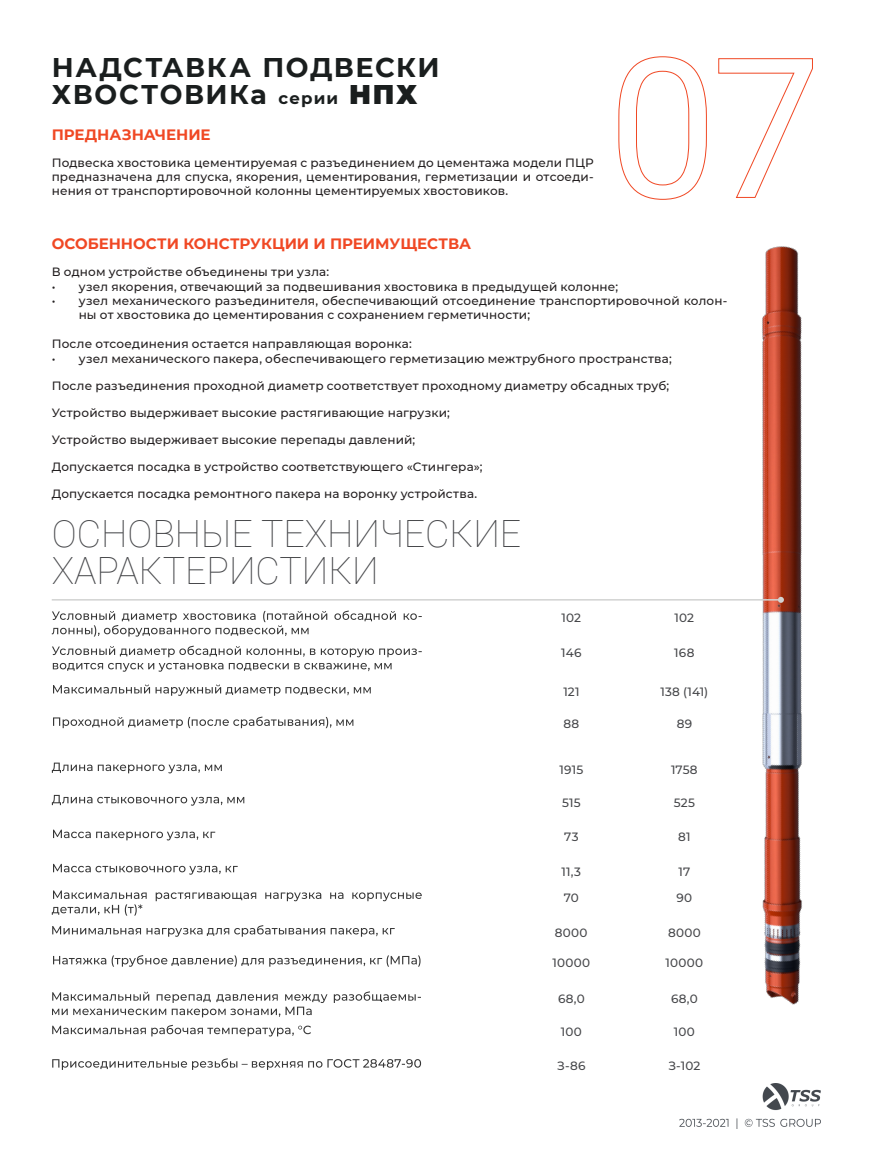
<style>
.page{position:relative;width:872px;height:1149px;background:#fff}
.page>*{position:absolute;margin:0;border:0;box-sizing:border-box;transform-origin:0 0}
.t1{font:100 37.5px "Roboto";color:#46474a}
.t2{font:700 27px "Montserrat";letter-spacing:.055em;color:#1a1e1e}
.t3{font:700 15px "Montserrat";letter-spacing:-.005em;color:#f04824}
.t4{font:500 12px/14.4px "Montserrat";letter-spacing:.015em;color:#231f20;text-align:justify}
.t5{font:500 12px "Montserrat";letter-spacing:.02em;color:#46474a}
.s1{font-size:16.5px}
.s2{font-weight:900}
</style>
<div class="page">
<svg style="left:618px;top:56px;width:89px;height:135px"></svg>
<svg style="left:718px;top:58px;width:95px;height:133px"></svg>
<img style="left:679px;top:1097px;width:142px;height:30px">
<img style="left:388px;top:191px;width:433px;height:906px">
<hr style="left:52px;top:599px;width:729px;height:1px;background:#d2d3d2">
<svg style="left:778px;top:596px;width:6px;height:6px"></svg>
<svg style="left:52px;top:610px;width:370px;height:26px"></svg>
<svg style="left:52px;top:645px;width:370px;height:26px"></svg>
<svg style="left:53px;top:684px;width:318px;height:11px"></svg>
<svg style="left:53px;top:716px;width:300px;height:12px"></svg>
<svg style="left:52px;top:762px;width:170px;height:11px"></svg>
<svg style="left:53px;top:829px;width:162px;height:11px"></svg>
<svg style="left:52px;top:794px;width:192px;height:11px"></svg>
<svg style="left:53px;top:863px;width:185px;height:11px"></svg>
<svg style="left:52px;top:890px;width:370px;height:25px"></svg>
<svg style="left:52px;top:924px;width:343px;height:12px"></svg>
<svg style="left:53px;top:954px;width:367px;height:12px"></svg>
<svg style="left:52px;top:990px;width:369px;height:27px"></svg>
<svg style="left:52px;top:1024px;width:259px;height:12px"></svg>
<svg style="left:52px;top:1057px;width:369px;height:12px"></svg>
<p class="t2" style="left:52px;top:48px;width:389px">НАДСТАВКА ПОДВЕСКИ</p>
<p class="t2" style="left:52px;top:75px;width:367px">ХВОСТОВИКа <span class="s1">серии</span> <span class="s2">НПХ</span></p>
<p class="t3" style="left:52px;top:124px;width:160px">ПРЕДНАЗНАЧЕНИЕ</p>
<p class="t4" style="left:52px;top:154px;width:543px">Подвеска хвостовика цементируемая с разъединением до цементажа модели ПЦР предназначена для спуска, якорения, цементирования, герметизации и отсоеди&shy;нения от транспортировочной колонны цементируемых хвостовиков.</p>
<p class="t3" style="left:52px;top:232px;width:421px">ОСОБЕННОСТИ КОНСТРУКЦИИ И ПРЕИМУЩЕСТВА</p>
<p class="t4" style="left:52px;top:264px;width:279px">В одном устройстве объединены три узла:</p>
<p class="t4" style="left:52px;top:278px;width:568px">• узел якорения, отвечающий за подвешивания хвостовика в предыдущей колонне;</p>
<p class="t4" style="left:79px;top:293px;width:650px;text-indent:-27px">• узел механического разъединителя, обеспечивающий отсоединение транспортировочной колон&shy;ны от хвостовика до цементирования с сохранением герметичности;</p>
<p class="t4" style="left:52px;top:336px;width:361px">После отсоединения остается направляющая воронка:</p>
<p class="t4" style="left:52px;top:350px;width:621px">• узел механического пакера, обеспечивающего герметизацию межтрубного пространства;</p>
<p class="t4" style="left:52px;top:377px;width:619px">После разъединения проходной диаметр соответствует проходному диаметру обсадных труб;</p>
<p class="t4" style="left:52px;top:404px;width:400px">Устройство выдерживает высокие растягивающие нагрузки;</p>
<p class="t4" style="left:52px;top:431px;width:365px">Устройство выдерживает высокие перепады давлений;</p>
<p class="t4" style="left:52px;top:458px;width:432px">Допускается посадка в устройство соответствующего «Стингера»;</p>
<p class="t4" style="left:52px;top:485px;width:427px">Допускается посадка ремонтного пакера на воронку устройства.</p>
<p class="t1" style="left:52px;top:507px;width:471px">ОСНОВНЫЕ ТЕХНИЧЕСКИЕ</p>
<p class="t1" style="left:52px;top:544px;width:328px">ХАРАКТЕРИСТИКИ</p>
<p class="t5" style="left:561px;top:609px;width:21px">102</p>
<p class="t5" style="left:674px;top:609px;width:21px">102</p>
<p class="t5" style="left:561px;top:644px;width:22px">146</p>
<p class="t5" style="left:674px;top:644px;width:22px">168</p>
<p class="t5" style="left:563px;top:683px;width:18px">121</p>
<p class="t5" style="left:660px;top:683px;width:49px">138 (141)</p>
<p class="t5" style="left:563px;top:715px;width:17px">88</p>
<p class="t5" style="left:676px;top:715px;width:17px">89</p>
<p class="t5" style="left:559px;top:761px;width:25px">1915</p>
<p class="t5" style="left:671px;top:761px;width:28px">1758</p>
<p class="t5" style="left:562px;top:793px;width:20px">515</p>
<p class="t5" style="left:673px;top:793px;width:23px">525</p>
<p class="t5" style="left:564px;top:828px;width:16px">73</p>
<p class="t5" style="left:678px;top:828px;width:14px">81</p>
<p class="t5" style="left:561px;top:862px;width:21px">11,3</p>
<p class="t5" style="left:678px;top:862px;width:13px">17</p>
<p class="t5" style="left:564px;top:889px;width:17px">70</p>
<p class="t5" style="left:676px;top:889px;width:17px">90</p>
<p class="t5" style="left:555px;top:923px;width:34px">8000</p>
<p class="t5" style="left:668px;top:923px;width:34px">8000</p>
<p class="t5" style="left:552px;top:953px;width:39px">10000</p>
<p class="t5" style="left:558px;top:989px;width:28px">68,0</p>
<p class="t5" style="left:561px;top:1023px;width:22px">100</p>
<p class="t5" style="left:557px;top:1056px;width:30px">З-86</p>
<p class="t5" style="left:665px;top:953px;width:39px">10000</p>
<p class="t5" style="left:671px;top:989px;width:28px">68,0</p>
<p class="t5" style="left:674px;top:1023px;width:22px">100</p>
<p class="t5" style="left:668px;top:1056px;width:34px">З-102</p>
</div>
